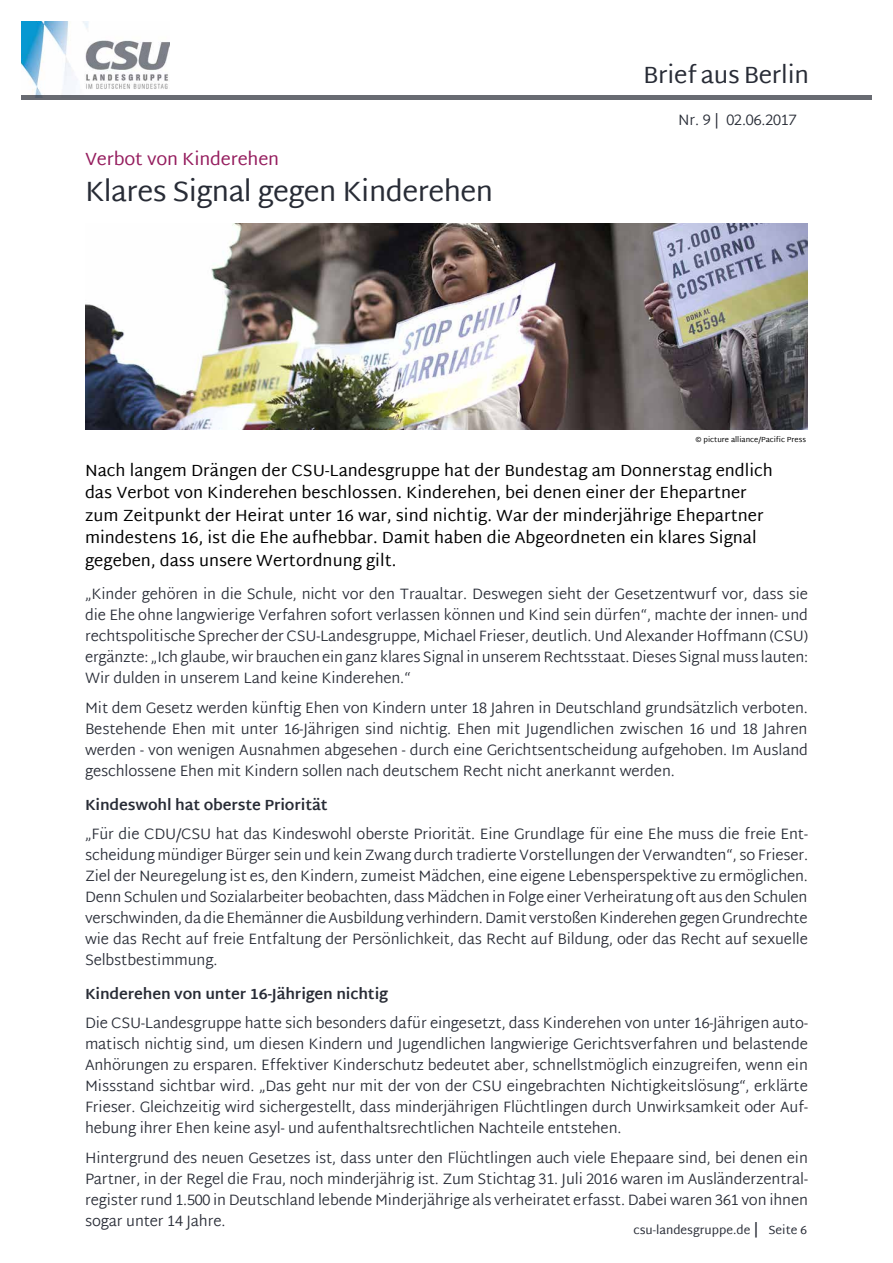
<style>
.page{position:relative;width:893px;height:1263px;background:#fff}
.page>*{position:absolute;margin:0;border:0;box-sizing:border-box;transform-origin:0 0}
._03_BaB_Ü_Fett_Artik{font:28.5px "Martel Sans";letter-spacing:-.02em;color:#282c36}
.t1{font:24px "Martel Sans";letter-spacing:-.01em;color:#282c36}
._03_BaB_Ü_Beere_Arti{font:18px "Martel Sans";letter-spacing:-.01em;color:#951d5e}
._03_BaB_Ü_Fett_Artik-2{font:16.5px/22.5px "Martel Sans";color:#000}
._04_BaB_Fließtext{font:300 15px/21px "Martel Sans";letter-spacing:-.01em;color:#282c36;text-align:justify}
._04_BaB_Zwischenüber{font:700 15px "Martel Sans";letter-spacing:-.01em;color:#282c36}
.t2{font:12px "Martel Sans";color:#282c36}
._13_BaB_Rechtevermer{font:7.5px "Martel Sans";color:#000}
.s1{font-size:15px}
</style>
<div class="page">
<img style="left:21px;top:21px;width:149px;height:75px">
<hr style="left:21px;top:96px;width:851px;height:4px;background:#686b72">
<img style="left:85px;top:223px;width:723px;height:207px">
<h2 class="t1" style="left:643px;top:61px;width:167px">Brief aus Berlin</h2>
<p class="_03_BaB_Ü_Beere_Arti" style="left:85px;top:149px;width:196px">Verbot von Kinderehen</p>
<p class="_03_BaB_Ü_Fett_Artik" style="left:85px;top:175px;width:410px">Klares Signal gegen Kinderehen</p>
<p class="_04_BaB_Fließtext" style="left:678px;top:110px;width:120px">Nr. 9 | 02.06.2017</p>
<p class="_13_BaB_Rechtevermer" style="left:696px;top:435px;width:112px">© picture alliance/Pacific Press</p>
<p class="_03_BaB_Ü_Fett_Artik-2" style="left:85px;top:459px;width:689px">Nach langem Drängen der CSU-Landesgruppe hat der Bundestag am Donnerstag endlich das Verbot von Kinderehen beschlossen. Kinderehen, bei denen einer der Ehepartner zum Zeitpunkt der Heirat unter 16 war, sind nichtig. War der minderjährige Ehepartner mindestens 16, ist die Ehe aufhebbar. Damit haben die Abgeordneten ein klares Signal gegeben, dass unsere Wertordnung gilt.</p>
<p class="_04_BaB_Fließtext" style="left:85px;top:585px;width:725px">„Kinder gehören in die Schule, nicht vor den Traualtar. Deswegen sieht der Gesetzentwurf vor, dass sie die Ehe ohne langwierige Verfahren sofort verlassen können und Kind sein dürfen“, machte der innen- und rechtspolitische Sprecher der CSU-Landesgruppe, Michael Frieser, deutlich. Und Alexander Hoffmann (CSU) ergänzte: „Ich glaube, wir brauchen ein ganz klares Signal in unserem Rechtsstaat. Dieses Signal muss lauten:<br>Wir dulden in unserem Land keine Kinderehen.“</p>
<p class="_04_BaB_Fließtext" style="left:85px;top:698px;width:724px">Mit dem Gesetz werden künftig Ehen von Kindern unter 18 Jahren in Deutschland grundsätzlich verboten.<br>Bestehende Ehen mit unter 16-Jährigen sind nichtig. Ehen mit Jugendlichen zwischen 16 und 18 Jahren werden - von wenigen Ausnahmen abgesehen - durch eine Gerichtsentscheidung aufgehoben. Im Ausland geschlossene Ehen mit Kindern sollen nach deutschem Recht nicht anerkannt werden.</p>
<p class="_04_BaB_Zwischenüber" style="left:85px;top:796px;width:244px">Kindeswohl hat oberste Priorität</p>
<p class="_04_BaB_Fließtext" style="left:85px;top:824px;width:725px">„Für die CDU/CSU hat das Kindeswohl oberste Priorität. Eine Grundlage für eine Ehe muss die freie Ent&shy;scheidung mündiger Bürger sein und kein Zwang durch tradierte Vorstellungen der Verwandten“, so Frieser.<br>Ziel der Neuregelung ist es, den Kindern, zumeist Mädchen, eine eigene Lebensperspektive zu ermöglichen.<br>Denn Schulen und Sozialarbeiter beobachten, dass Mädchen in Folge einer Verheiratung oft aus den Schulen verschwinden, da die Ehemänner die Ausbildung verhindern. Damit verstoßen Kinderehen gegen Grundrechte wie das Recht auf freie Entfaltung der Persönlichkeit, das Recht auf Bildung, oder das Recht auf sexuelle Selbstbestimmung.</p>
<p class="_04_BaB_Zwischenüber" style="left:85px;top:985px;width:305px">Kinderehen von unter 16-Jährigen nichtig</p>
<p class="_04_BaB_Fließtext" style="left:85px;top:1014px;width:724px">Die CSU-Landesgruppe hatte sich besonders dafür eingesetzt, dass Kinderehen von unter 16-Jährigen auto&shy;matisch nichtig sind, um diesen Kindern und Jugendlichen langwierige Gerichtsverfahren und belastende Anhörungen zu ersparen. Effektiver Kinderschutz bedeutet aber, schnellstmöglich einzugreifen, wenn ein Missstand sichtbar wird. „Das geht nur mit der von der CSU eingebrachten Nichtigkeitslösung“, erklärte Frieser. Gleichzeitig wird sichergestellt, dass minderjährigen Flüchtlingen durch Unwirksamkeit oder Auf&shy;hebung ihrer Ehen keine asyl- und aufenthaltsrechtlichen Nachteile entstehen.</p>
<p class="_04_BaB_Fließtext" style="left:85px;top:1148px;width:724px">Hintergrund des neuen Gesetzes ist, dass unter den Flüchtlingen auch viele Ehepaare sind, bei denen ein Partner, in der Regel die Frau, noch minderjährig ist. Zum Stichtag 31. Juli 2016 waren im Ausländerzentral&shy;register rund 1.500 in Deutschland lebende Minderjährige als verheiratet erfasst. Dabei waren 361 von ihnen sogar unter 14 Jahre.</p>
<p class="t2" style="left:633px;top:1223px;width:175px">csu-landesgruppe.de <span class="s1">|</span> Seite 6</p>
</div>
